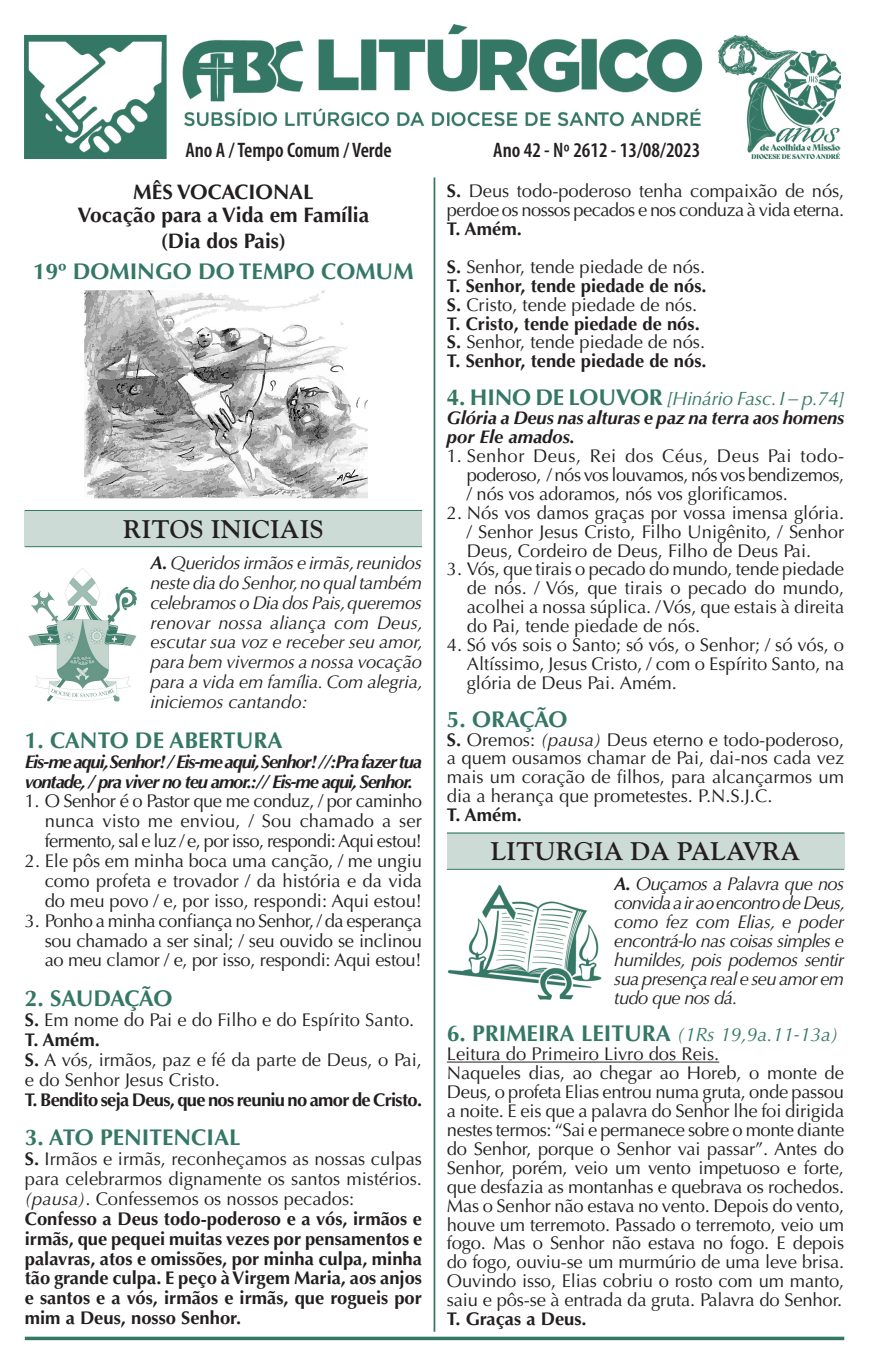
<style>
.page{position:relative;width:869px;height:1365px;background:#fff}
.page>*{position:absolute;margin:0;border:0;box-sizing:border-box;transform-origin:0 0}
.t1{font:700 25.38px "Goudy Std";color:#231f20}
.t2{font:700 22.75px "Optima LT Std";color:#337764}
.t3{font:700 22.75px "Optima LT Std";letter-spacing:-.035em;color:#337764}
.t4{font:700 21px/22.6px "Optima LT Std";color:#231f20;text-align:center}
.t5{font:600 condensed 21px "Myriad Pro";color:#231f20}
.t6{font:italic 19.25px "Optima LT Std";letter-spacing:-.01em;color:#337764}
.t7{font:18.38px/18.9px "Optima LT Std";letter-spacing:-.01em;color:#231f20;text-align:justify}
.t8{font:700 18.38px/19.9px "Optima LT Std";color:#231f20}
.t9{font:italic 18.38px/19.9px "Optima LT Std";letter-spacing:-.035em;color:#231f20;text-align:justify}
.t10{font:italic 700 18.38px/19.9px "Optima LT Std";letter-spacing:-.06em;color:#231f20}
.t11{font:18.38px/18.9px "Optima LT Std";letter-spacing:-.03em;color:#231f20}
.t12{font:italic 700 18.38px/18.9px "Optima LT Std";letter-spacing:-.005em;color:#231f20}
.t13{font:700 18.38px "Optima LT Std";letter-spacing:-.04em;color:#231f20}
.s1{font-weight:700}
.s2{font-weight:400}
.s3{font-weight:400;font-style:italic}
.s4{font-weight:700;font-style:normal;font-size:22.75px}
.s5{font-style:italic}
.s6{font-weight:400;font-style:italic;font-size:19.25px}
</style>
<div class="page">
<hr style="left:25px;top:1336px;width:818px;height:3px;background:#337764">
<hr style="left:433px;top:177px;width:2px;height:1154px;background:#337764">
<hr style="left:446px;top:1061px;width:273px;height:1px;background:#231f20">
<div style="left:25px;top:510px;width:397px;height:36px;background:#cddbd6"></div>
<hr style="left:25px;top:510px;width:397px;height:1px;background:#337764">
<hr style="left:25px;top:546px;width:397px;height:1px;background:#337764">
<img style="left:25px;top:25px;width:815px;height:133px">
<img style="left:28px;top:568px;width:109px;height:134px">
<div style="left:446px;top:832px;width:397px;height:36px;background:#cddbd6"></div>
<hr style="left:446px;top:832px;width:397px;height:1px;background:#337764">
<hr style="left:446px;top:868px;width:397px;height:1px;background:#337764">
<img style="left:447px;top:885px;width:155px;height:115px">
<img style="left:84px;top:290px;width:283px;height:209px">
<p class="t5" style="left:185px;top:137px;width:208px">Ano A / Tempo Comum / Verde</p>
<p class="t5" style="left:493px;top:137px;width:208px">Ano 42 - Nº 2612 - 13/08/2023</p>
<p class="t4" style="left:78px;top:181px;width:293px">MÊS VOCACIONAL<br>Vocação para a Vida em Família</p>
<p class="t4" style="left:161px;top:229px;width:127px">(Dia dos Pais)</p>
<p class="t2" style="left:33px;top:258px;width:381px">19º DOMINGO DO TEMPO COMUM</p>
<h1 class="t1" style="left:123px;top:513px;width:202px">RITOS INICIAIS</h1>
<p class="t9" style="left:150px;top:553px;width:274px"><span class="s1">A.</span> Queridos irmãos e irmãs, reunidos neste dia do Senhor, no qual também celebramos o Dia dos Pais, queremos renovar nossa aliança com Deus, escutar sua voz e receber seu amor, para bem vivermos a nossa vocação para a vida em família. Com alegria, iniciemos cantando:</p>
<p class="t2" style="left:25px;top:726px;width:259px">1. CANTO DE ABERTURA</p>
<p class="t10" style="left:25px;top:751px;width:398px">Eis-me aqui,Senhor! / Eis-me aqui,Senhor! //:Pra fazer tua vontade, / pra viver no teu amor.:// Eis-me aqui, Senhor.</p>
<p class="t7" style="left:45px;top:791px;width:379px;line-height:19.9px;text-indent:-20px">1. O Senhor é o Pastor que me conduz, / por caminho nunca visto me enviou, / Sou chamado a ser fermento, sal e luz / e, por isso, respondi: Aqui estou!</p>
<p class="t7" style="left:45px;top:851px;width:379px;line-height:19.9px;text-indent:-20px">2. Ele pôs em minha boca uma canção, / me ungiu como profeta e trovador / da história e da vida do meu povo / e, por isso, respondi: Aqui estou!</p>
<p class="t7" style="left:45px;top:910px;width:378px;line-height:19.9px;text-indent:-20px">3. Ponho a minha confiança no Senhor, / da esperança sou chamado a ser sinal; / seu ouvido se inclinou ao meu clamor / e, por isso, respondi: Aqui estou!</p>
<p class="t3" style="left:25px;top:985px;width:149px">2. SAUDAÇÃO</p>
<p class="t7" style="left:25px;top:1009px;width:398px;line-height:19.9px;text-align:left"><span class="s1">S.</span> Em nome do Pai e do Filho e do Espírito Santo.<br><span class="s1">T. Amém.<br>S.</span> A vós, irmãos, paz e fé da parte de Deus, o Pai, e do Senhor Jesus Cristo.</p>
<p class="t13" style="left:25px;top:1088px;width:398px">T. Bendito seja Deus, que nos reuniu no amor de Cristo.</p>
<p class="t2" style="left:25px;top:1124px;width:217px">3. ATO PENITENCIAL</p>
<p class="t8" style="left:25px;top:1148px;width:399px">S. <span class="s2">Irmãos e irmãs, reconheçamos as nossas culpas para celebrarmos dignamente os santos mistérios. </span><span class="s3">(pausa)</span><span class="s2">. Confessemos os nossos pecados:<br></span>Confesso a Deus todo-poderoso e a vós, irmãos e irmãs, que pequei muitas vezes por pensamentos e palavras, atos e omissões, por minha culpa, minha tão grande culpa. E peço à Virgem Maria, aos anjos e santos e a vós, irmãos e irmãs, que rogueis por mim a Deus, nosso Senhor.</p>
<p class="t11" style="left:446px;top:182px;width:399px"><span class="s1">S.</span> Deus todo-poderoso tenha compaixão de nós, perdoe os nossos pecados e nos conduza à vida eterna.</p>
<p class="t7" style="left:446px;top:210px;width:260px;line-height:37.8px"><span class="s1">T. Amém.<br>S.</span> Senhor, tende piedade de nós.</p>
<p class="t8" style="left:446px;top:276px;width:261px;line-height:18.9px">T. Senhor, tende piedade de nós.<br>S. <span class="s2">Cristo, tende piedade de nós.<br></span>T. Cristo, tende piedade de nós.<br>S. <span class="s2">Senhor, tende piedade de nós.<br></span>T. Senhor, tende piedade de nós.</p>
<p class="t6" style="left:446px;top:387px;width:398px"><span class="s4">4. HINO DE LOUVOR</span> [Hinário Fasc. I – p.74]</p>
<p class="t12" style="left:446px;top:408px;width:399px">Glória a Deus nas alturas e paz na terra aos homens por Ele amados.</p>
<p class="t7" style="left:466px;top:446px;width:379px;text-indent:-20px">1. Senhor Deus, Rei dos Céus, Deus Pai todo&shy;poderoso, / nós vos louvamos, nós vos bendizemos, / nós vos adoramos, nós vos glorificamos.</p>
<p class="t7" style="left:466px;top:503px;width:379px;text-indent:-20px">2. Nós vos damos graças por vossa imensa glória. / Senhor Jesus Cristo, Filho Unigênito, / Senhor Deus, Cordeiro de Deus, Filho de Deus Pai.</p>
<p class="t7" style="left:466px;top:560px;width:379px;text-indent:-20px">3. Vós, que tirais o pecado do mundo, tende piedade de nós. / Vós, que tirais o pecado do mundo, acolhei a nossa súplica. / Vós, que estais à direita do Pai, tende piedade de nós.</p>
<p class="t7" style="left:466px;top:635px;width:379px;text-indent:-20px">4. Só vós sois o Santo; só vós, o Senhor; / só vós, o Altíssimo, Jesus Cristo, / com o Espírito Santo, na glória de Deus Pai. Amém.</p>
<p class="t2" style="left:446px;top:705px;width:122px">5. ORAÇÃO</p>
<p class="t7" style="left:446px;top:730px;width:398px"><span class="s1">S.</span> Oremos: <span class="s5">(pausa)</span> Deus eterno e todo-poderoso, a quem ousamos chamar de Pai, dai-nos cada vez mais um coração de filhos, para alcançarmos um dia a herança que prometestes. P.N.S.J.C.</p>
<p class="t8" style="left:446px;top:805px;width:76px">T. Amém.</p>
<h1 class="t1" style="left:490px;top:836px;width:311px">LITURGIA DA PALAVRA</h1>
<p class="t9" style="left:614px;top:874px;width:232px;line-height:18.9px"><span class="s1">A.</span> Ouçamos a Palavra que nos convida a ir ao encontro de Deus, como fez com Elias, e poder encontrá-lo nas coisas simples e humildes, pois podemos sentir sua presença real e seu amor em tudo que nos dá.</p>
<p class="t2" style="left:446px;top:1020px;width:392px">6. PRIMEIRA LEITURA <span class="s6">(1Rs 19,9a.11-13a)</span></p>
<p class="t7" style="left:446px;top:1044px;width:398px;text-align:left">Leitura do Primeiro Livro dos Reis.<br>Naqueles dias, ao chegar ao Horeb, o monte de Deus, o profeta Elias entrou numa gruta, onde passou a noite. E eis que a palavra do Senhor lhe foi dirigida nestes termos: “Sai e permanece sobre o monte diante do Senhor, porque o Senhor vai passar”. Antes do Senhor, porém, veio um vento impetuoso e forte, que desfazia as montanhas e quebrava os rochedos.<br>Mas o Senhor não estava no vento. Depois do vento, houve um terremoto. Passado o terremoto, veio um fogo. Mas o Senhor não estava no fogo. E depois do fogo, ouviu-se um murmúrio de uma leve brisa.<br>Ouvindo isso, Elias cobriu o rosto com um manto, saiu e pôs-se à entrada da gruta. Palavra do Senhor.</p>
<p class="t8" style="left:446px;top:1308px;width:141px">T. Graças a Deus.</p>
</div>
